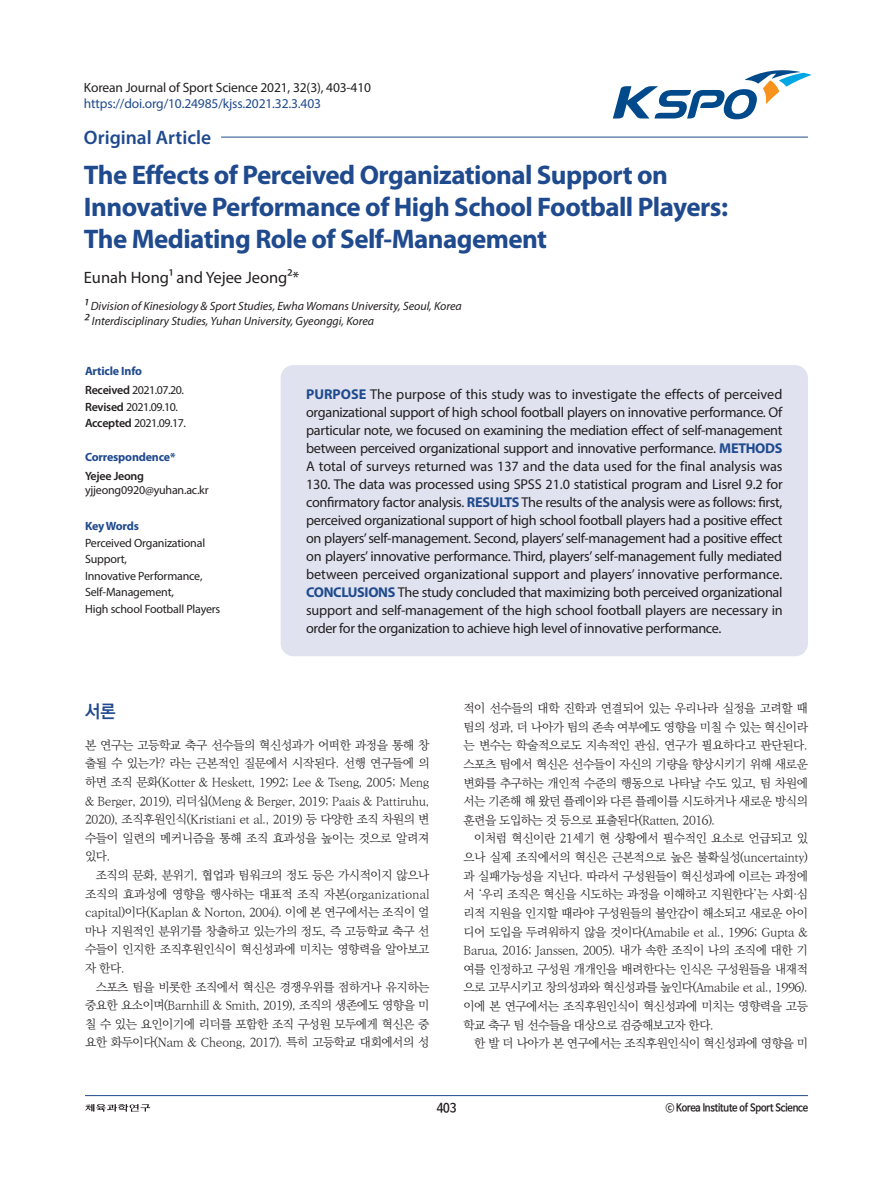
<style>
.page{position:relative;width:893px;height:1178px;background:#fff}
.page>*{position:absolute;margin:0;border:0;box-sizing:border-box;transform-origin:0 0}
.t1{font:700 27px/32px "Myriad Pro";letter-spacing:-.02em;color:#204a8e}
.t2{font:19.5px "Myriad Variable Concept";color:#204a8e}
.t3{font:18px "Ko Pub World Dotum PB";color:#204a8e}
.t4{font:16.5px "Myriad Pro";color:#231f20}
.t5{font:14.25px/18px "Myriad Pro";letter-spacing:-.025em;color:#231f20;text-align:justify}
.t6{font:13.5px/16.2px "Myriad Pro";letter-spacing:-.01em;color:#231f20}
.t7{font:700 12.6px "Nanum Barun Gothic";color:#231f20;scale:.9 1}
._1001_한글_본문{font:12px/18.6px "Ko Pub World Batang PL";letter-spacing:-.035em;color:#231f20;text-align:justify}
._1001_한글_본문_첫{font:12px/18.6px "Ko Pub World Batang PL";letter-spacing:-.03em;color:#231f20;text-align:justify}
.t8{font:12px/16.5px "Myriad Pro";letter-spacing:-.015em;color:#231f20}
.t9{font:italic 12px "Myriad Pro";color:#231f20}
.t10{font:700 12px "Myriad Pro";letter-spacing:-.015em;color:#204a8e}
.t11{font:12px "Myriad Variable Concept";letter-spacing:-.02em;color:#231f20}
.t12{font:700 10.5px "Nanum Barun Gothic";letter-spacing:-.01em;color:#231f20;scale:.9 1}
.s1{color:#204a8e}
.s2{font-size:16.5px}
.s3{font-family:"Myriad Variable Concept"}
.s4{font-weight:700;color:#204a8e}
</style>
<div class="page">
<svg style="left:85px;top:1104px;width:66px;height:8px"></svg>
<hr style="left:85px;top:1095px;width:723px;height:1px;background:#204a8e">
<hr style="left:221px;top:137px;width:587px;height:1px;background:#204a8e">
<div style="left:281px;top:365px;width:527px;height:291px;background:#e0e3ef;border-radius:13px"></div>
<svg style="left:613px;top:70px;width:199px;height:49px"></svg>
<p class="t6" style="left:84px;top:79px;width:289px">Korean Journal of Sport Science 2021, 32(3), 403-410 <span class="s1">https://doi.org/10.24985/kjss.2021.32.3.403</span></p>
<h2 class="t2" style="left:84px;top:126px;width:129px">Original Article</h2>
<p class="t1" style="left:84px;top:159px;width:585px">The Effects of Perceived Organizational Support on</p>
<p class="t1" style="left:84px;top:191px;width:645px">Innovative Performance of High School Football Players:<br>The Mediating Role of Self-Management</p>
<p class="t4" style="left:84px;top:267px;width:217px">Eunah Hong1 and Yejee Jeong2*</p>
<p class="t9" style="left:84px;top:299px;width:379px"><span class="s2">1</span> Division of Kinesiology &amp; Sport Studies, Ewha Womans University, Seoul, Korea</p>
<p class="t9" style="left:84px;top:314px;width:292px"><span class="s2">2</span> Interdisciplinary Studies, Yuhan University, Gyeonggi, Korea</p>
<p class="t10" style="left:85px;top:364px;width:59px">Article Info</p>
<p class="t8" style="left:85px;top:382px;width:101px"><span class="s3">Received</span> 2021.07.20.</p>
<p class="t8" style="left:85px;top:398px;width:94px"><span class="s3">Revised</span> 2021.09.10.</p>
<p class="t8" style="left:85px;top:415px;width:102px"><span class="s3">Accepted</span> 2021.09.17.</p>
<p class="t10" style="left:85px;top:450px;width:92px">Correspondence*</p>
<p class="t11" style="left:85px;top:468px;width:61px">Yejee Jeong</p>
<p class="t8" style="left:85px;top:482px;width:125px">yjjeong0920@yuhan.ac.kr</p>
<p class="t10" style="left:85px;top:519px;width:56px">Key Words</p>
<p class="t8" style="left:85px;top:534px;width:122px">Perceived Organizational<br>Support,</p>
<p class="t8" style="left:85px;top:567px;width:119px">Innovative Performance,</p>
<p class="t8" style="left:85px;top:583px;width:90px">Self-Management,</p>
<p class="t8" style="left:85px;top:600px;width:137px">High school Football Players</p>
<p class="t5" style="left:306px;top:385px;width:478px"><span class="s4">PURPOSE</span> The purpose of this study was to investigate the effects of perceived organizational support of high school football players on innovative performance. Of particular note, we focused on examining the mediation effect of self-management between perceived organizational support and innovative performance. <span class="s4">METHODS </span>A total of surveys returned was 137 and the data used for the final analysis was 130. The data was processed using SPSS 21.0 statistical program and Lisrel 9.2 for confirmatory factor analysis. <span class="s4">RESULTS</span> The results of the analysis were as follows: first, perceived organizational support of high school football players had a positive effect on players’ self-management. Second, players’ self-management had a positive effect on players’ innovative performance. Third, players’ self-management fully mediated between perceived organizational support and players’ innovative performance.<br><span class="s4">CONCLUSIONS</span> The study concluded that maximizing both perceived organizational support and self-management of the high school football players are necessary in order for the organization to achieve high level of innovative performance.</p>
<p class="t3" style="left:85px;top:699px;width:32px">서론</p>
<p class="_1001_한글_본문_첫" style="left:85px;top:736px;width:346px">본 연구는 고등학교 축구 선수들의 혁신성과가 어떠한 과정을 통해 창 출될 수 있는가? 라는 근본적인 질문에서 시작된다. 선행 연구들에 의 하면 조직 문화(Kotter &amp; Heskett, 1992; Lee &amp; Tseng, 2005; Meng &amp; Berger, 2019), 리더십(Meng &amp; Berger, 2019; Paais &amp; Pattiruhu, 2020), 조직후원인식(Kristiani et al., 2019) 등 다양한 조직 차원의 변 수들이 일련의 메커니즘을 통해 조직 효과성을 높이는 것으로 알려져 있다.</p>
<p class="_1001_한글_본문" style="left:85px;top:866px;width:346px;text-indent:11px">조직의 문화, 분위기, 협업과 팀워크의 정도 등은 가시적이지 않으나 조직의 효과성에 영향을 행사하는 대표적 조직 자본(organizational capital)이다(Kaplan &amp; Norton, 2004). 이에 본 연구에서는 조직이 얼 마나 지원적인 분위기를 창출하고 있는가의 정도, 즉 고등학교 축구 선 수들이 인지한 조직후원인식이 혁신성과에 미치는 영향력을 알아보고 자 한다.</p>
<p class="_1001_한글_본문" style="left:85px;top:978px;width:346px;text-indent:11px">스포츠 팀을 비롯한 조직에서 혁신은 경쟁우위를 점하거나 유지하는 중요한 요소이며(Barnhill &amp; Smith, 2019), 조직의 생존에도 영향을 미 칠 수 있는 요인이기에 리더를 포함한 조직 구성원 모두에게 혁신은 중 요한 화두이다(Nam &amp; Cheong, 2017). 특히 고등학교 대회에서의 성</p>
<p class="_1001_한글_본문" style="left:463px;top:699px;width:346px">적이 선수들의 대학 진학과 연결되어 있는 우리나라 실정을 고려할 때 팀의 성과, 더 나아가 팀의 존속 여부에도 영향을 미칠 수 있는 혁신이라 는 변수는 학술적으로도 지속적인 관심, 연구가 필요하다고 판단된다. 스포츠 팀에서 혁신은 선수들이 자신의 기량을 향상시키기 위해 새로운 변화를 추구하는 개인적 수준의 행동으로 나타날 수도 있고, 팀 차원에 서는 기존해 해 왔던 플레이와 다른 플레이를 시도하거나 새로운 방식의 훈련을 도입하는 것 등으로 표출된다(Ratten, 2016).</p>
<p class="_1001_한글_본문" style="left:463px;top:830px;width:346px;text-indent:11px">이처럼 혁신이란 21세기 현 상황에서 필수적인 요소로 언급되고 있 으나 실제 조직에서의 혁신은 근본적으로 높은 불확실성(uncertainty) 과 실패가능성을 지닌다. 따라서 구성원들이 혁신성과에 이르는 과정에 서 ‘우리 조직은 혁신을 시도하는 과정을 이해하고 지원한다’는 사회·심 리적 지원을 인지할 때라야 구성원들의 불안감이 해소되고 새로운 아이 디어 도입을 두려워하지 않을 것이다(Amabile et al., 1996; Gupta &amp; Barua, 2016; Janssen, 2005). 내가 속한 조직이 나의 조직에 대한 기 여를 인정하고 구성원 개개인을 배려한다는 인식은 구성원들을 내재적 으로 고무시키고 창의성과와 혁신성과를 높인다(Amabile et al., 1996). 이에 본 연구에서는 조직후원인식이 혁신성과에 미치는 영향력을 고등 학교 축구 팀 선수들을 대상으로 검증해보고자 한다.</p>
<p class="_1001_한글_본문" style="left:474px;top:1034px;width:335px">한 발 더 나아가 본 연구에서는 조직후원인식이 혁신성과에 영향을 미</p>
<p class="t7" style="left:437px;top:1101px;width:23px">403</p>
<p class="t12" style="left:666px;top:1102px;width:159px">ⓒ Korea Institute of Sport Science</p>
</div>
